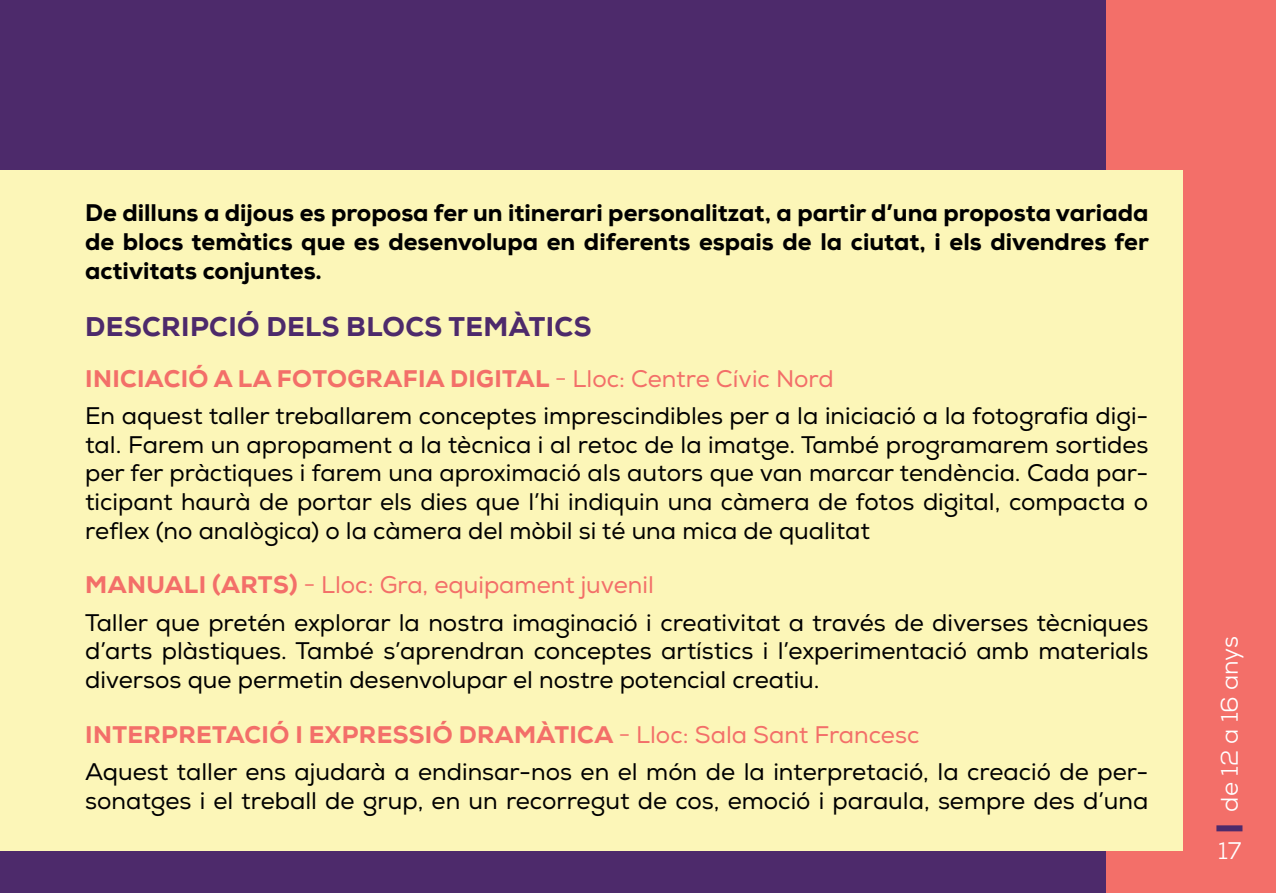
<style>
.page{position:relative;width:1276px;height:893px;background:#f36f69}
.page>*{position:absolute;margin:0;border:0;box-sizing:border-box;transform-origin:0 0}
.t1{font:800 27px "Nexa";letter-spacing:.015em;color:#4d2a6b}
.t2{font:24px/28.8px "Nexa";color:#000}
.t3{font:800 24px/28.8px "Nexa";color:#000;text-align:justify}
.t4{font:800 24px "Nexa";letter-spacing:.015em;color:#f36f69}
.t5{font:24px "Nexa";color:#fff}
.s1{font-weight:800;color:#f36f69}
.s2{color:#f36f69}
</style>
<div class="page">
<div style="left:1216px;top:825px;width:26px;height:6px;background:#4d2a6b"></div>
<div style="left:0;top:0;width:1106px;height:893px;background:#4d2a6b"></div>
<div style="left:0;top:170px;width:1182px;height:680px;background:#fcf6b8"></div>
<p class="t3" style="left:85px;top:198px;width:1065px">De dilluns a dijous es proposa fer un itinerari personalitzat, a partir d’una proposta variada de blocs temàtics que es desenvolupa en diferents espais de la ciutat, i els divendres fer activitats conjuntes.</p>
<p class="t1" style="left:85px;top:310px;width:503px">Descripció de ls blocs temàti cs</p>
<p class="t4" style="left:85px;top:363px;width:297px">Iniciació a la fotografia</p>
<p class="t2" style="left:85px;top:360px;width:1065px;line-height:37.2px;text-indent:365px"><span class="s1">di gital</span> <span class="s2">-</span> <span class="s2">Lloc: Centre Cívic Nord<br></span>En aquest taller treballarem conceptes imprescindibles per a la iniciació a la fotografia digi-</p>
<p class="t2" style="left:85px;top:430px;width:1065px;text-align:justify">tal. Farem un apropament a la tècnica i al retoc de la imatge. També programarem sortides per fer pràctiques i farem una aproximació als autors que van marcar tendència. Cada par&shy;ticipant haurà de portar els dies que l’hi indiquin una càmera de fotos digital, compacta o reflex (no analògica) o la càmera del mòbil si té una mica de qualitat</p>
<p class="t2" style="left:85px;top:567px;width:1065px;line-height:37.2px"><span class="s1">Man uali (Arts)</span> <span class="s2">-</span> <span class="s2">Lloc: Gra, equipament juvenil<br></span>Taller que pretén explorar la nostra imaginació i creativitat a través de diverses tècniques</p>
<p class="t2" style="left:85px;top:637px;width:1064px">d’arts plàstiques. També s’aprendran conceptes artístics i l’experimentació amb materials diversos que permetin desenvolupar el nostre potencial creatiu.</p>
<p class="t4" style="left:85px;top:719px;width:60px">Interpre</p>
<p class="t4" style="left:212px;top:719px;width:147px">tació i expressió</p>
<p class="t4" style="left:459px;top:719px;width:20px">dram</p>
<p class="t2" style="left:85px;top:716px;width:1064px;line-height:37.2px;text-indent:451px"><span class="s1">àti ca</span> <span class="s2">-</span> <span class="s2">Lloc: Sala Sant Francesc<br></span>Aquest taller ens ajudarà a endinsar-nos en el món de la interpretació, la creació de per-</p>
<p class="t2" style="left:85px;top:786px;width:1065px">sonatges i el treball de grup, en un recorregut de cos, emoció i paraula, sempre des d’una</p>
<p class="t5" style="left:1214px;top:812px;width:177px;rotate:-90deg">de 12 a 16 anys</p>
<p class="t5" style="left:1218px;top:836px;width:25px">17</p>
</div>
